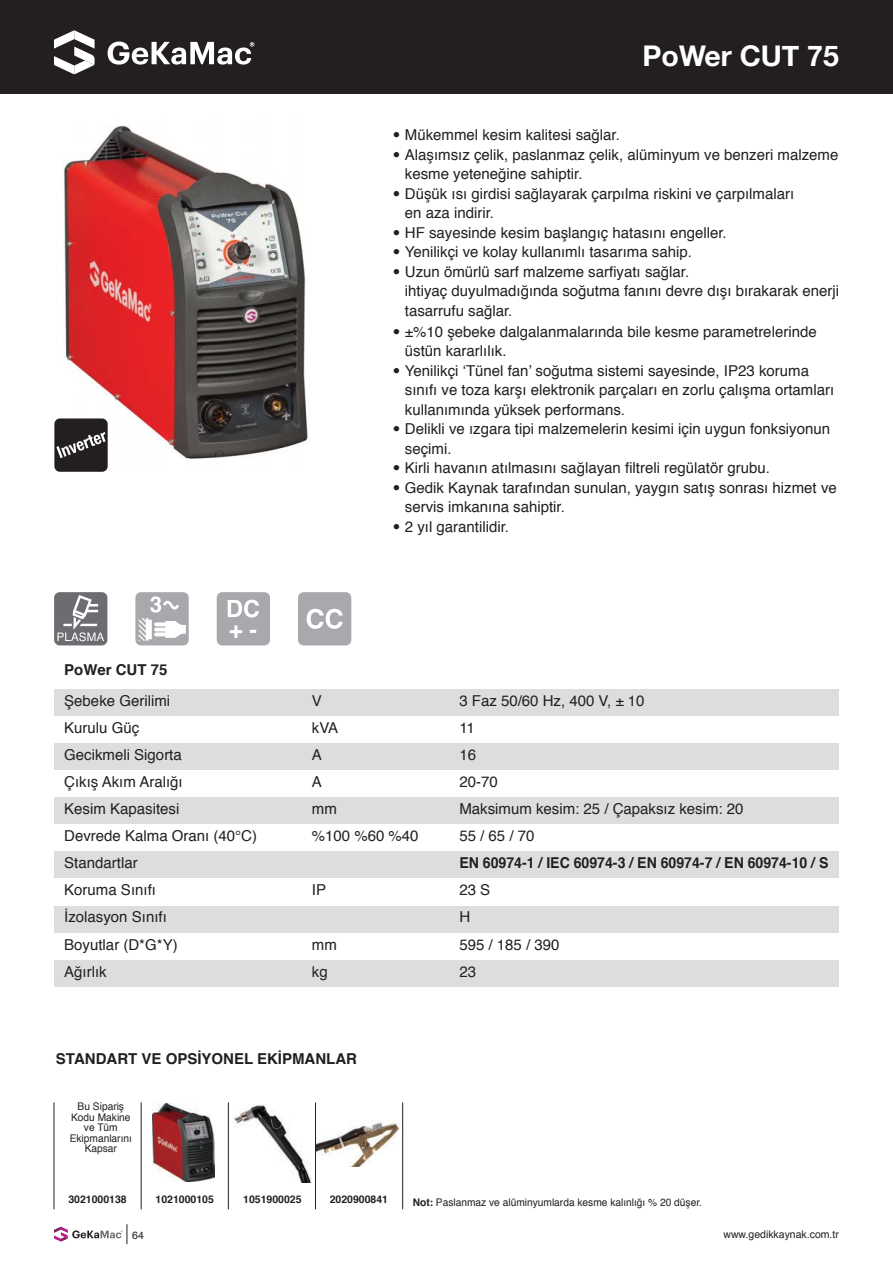
<style>
.page{position:relative;width:893px;height:1263px;background:#fff}
.page>*{position:absolute;margin:0;border:0;box-sizing:border-box;transform-origin:0 0}
.t1{font:700 28.5px "Helvetica Neue";color:#fff}
.t2{font:15px/19.5px "Helvetica";color:#231f20}
.t3{font:700 15px "Helvetica";color:#231f20;scale:.94 1}
.t4{font:700 15px "Helvetica";color:#231f20}
.t5{font:10.5px/10.5px "Helvetica";color:#231f20;text-align:center}
.t6{font:700 10.5px "Helvetica";color:#231f20}
.s1{font-family:"Helvetica Neue LT Std";font-stretch:condensed}
.s2{font-weight:700}
</style>
<div class="page">
<svg style="left:54px;top:1224px;width:74px;height:20px"></svg>
<img style="left:316px;top:1121px;width:84px;height:46px">
<div style="left:0;top:0;width:893px;height:93px;background:#231f20"></div>
<svg style="left:54px;top:30px;width:41px;height:44px"></svg>
<svg style="left:108px;top:42px;width:146px;height:23px"></svg>
<div style="left:135px;top:592px;width:54px;height:53px;background:#a8a9ad;border-radius:6px"></div>
<svg style="left:138px;top:596px;width:48px;height:45px"></svg>
<img style="left:63px;top:125px;width:247px;height:334px">
<img style="left:153px;top:1103px;width:62px;height:79px">
<div style="left:298px;top:592px;width:53px;height:53px;background:#a8a9ad;border-radius:6px"></div>
<svg style="left:307px;top:609px;width:36px;height:20px"></svg>
<div style="left:54px;top:592px;width:53px;height:53px;background:#6c6d70;border-radius:6px"></div>
<svg style="left:57px;top:595px;width:47px;height:46px"></svg>
<div style="left:217px;top:592px;width:53px;height:53px;background:#a8a9ad;border-radius:6px"></div>
<svg style="left:228px;top:600px;width:31px;height:17px"></svg>
<svg style="left:230px;top:625px;width:26px;height:13px"></svg>
<hr style="left:54px;top:1102px;width:1px;height:107px;background:#231f20">
<hr style="left:141px;top:1102px;width:1px;height:107px;background:#231f20">
<hr style="left:228px;top:1102px;width:1px;height:107px;background:#231f20">
<hr style="left:315px;top:1102px;width:1px;height:107px;background:#231f20">
<hr style="left:402px;top:1102px;width:1px;height:107px;background:#231f20">
<div style="left:54px;top:689px;width:785px;height:26px;background:#dcdddf"></div>
<div style="left:54px;top:743px;width:785px;height:27px;background:#dcdddf"></div>
<div style="left:54px;top:798px;width:785px;height:26px;background:#dcdddf"></div>
<div style="left:54px;top:852px;width:785px;height:26px;background:#dcdddf"></div>
<div style="left:54px;top:906px;width:785px;height:26px;background:#dcdddf"></div>
<div style="left:54px;top:960px;width:785px;height:26px;background:#dcdddf"></div>
<div style="left:54px;top:418px;width:54px;height:54px;background:#231f20;border-radius:6px"></div>
<svg style="left:56px;top:432px;width:50px;height:26px"></svg>
<img style="left:233px;top:1105px;width:78px;height:78px">
<p class="t1" style="left:643px;top:33px;width:198px">PoWer CUT 75</p>
<p class="t4" style="left:64px;top:658px;width:105px">PoWer CUT 75</p>
<p class="t2" style="left:64px;top:692px;width:107px">Şebeke Gerilimi</p>
<p class="t2" style="left:64px;top:719px;width:77px">Kurulu Güç</p>
<p class="t2" style="left:64px;top:746px;width:119px">Gecikmeli Sigorta</p>
<p class="t2" style="left:64px;top:773px;width:120px">Çıkış Akım Aralığı</p>
<p class="t2" style="left:64px;top:800px;width:117px">Kesim Kapasitesi</p>
<p class="t2" style="left:64px;top:827px;width:194px">Devrede Kalma Oranı (40°C)</p>
<p class="t2" style="left:64px;top:854px;width:75px">Standartlar</p>
<p class="t2" style="left:64px;top:881px;width:93px">Koruma Sınıfı</p>
<p class="t2" style="left:64px;top:908px;width:104px">İzolasyon Sınıfı</p>
<p class="t2" style="left:64px;top:935px;width:115px">Boyutlar (D*G*Y)</p>
<p class="t2" style="left:64px;top:962px;width:44px">Ağırlık</p>
<p class="t2" style="left:393px;top:126px;width:229px"><span class="s1">•</span> Mükemmel kesim kalitesi sağlar.</p>
<p class="t2" style="left:405px;top:145px;width:435px;text-indent:-12px"><span class="s1">•</span> Alaşımsız çelik, paslanmaz çelik, alüminyum ve benzeri malzeme kesme yeteneğine sahiptir.</p>
<p class="t2" style="left:405px;top:184px;width:391px;text-indent:-12px"><span class="s1">•</span> Düşük ısı girdisi sağlayarak çarpılma riskini ve çarpılmaları en aza indirir.</p>
<p class="t2" style="left:393px;top:223px;width:335px"><span class="s1">•</span> HF sayesinde kesim başlangıç hatasını engeller.</p>
<p class="t2" style="left:393px;top:243px;width:301px"><span class="s1">•</span> Yenilikçi ve kolay kullanımlı tasarıma sahip.</p>
<p class="t2" style="left:393px;top:262px;width:298px"><span class="s1">•</span> Uzun ömürlü sarf malzeme sarfiyatı sağlar.</p>
<p class="t2" style="left:405px;top:282px;width:436px">ihtiyaç duyulmadığında soğutma fanını devre dışı bırakarak enerji tasarrufu sağlar.</p>
<p class="t2" style="left:405px;top:322px;width:413px;text-indent:-12px"><span class="s1">•</span> ±%10 şebeke dalgalanmalarında bile kesme parametrelerinde üstün kararlılık.</p>
<p class="t2" style="left:405px;top:361px;width:431px;text-indent:-12px"><span class="s1">•</span> Yenilikçi ‘Tünel fan’ soğutma sistemi sayesinde, IP23 koruma sınıfı ve toza karşı elektronik parçaları en zorlu çalışma ortamları kullanımında yüksek performans.</p>
<p class="t2" style="left:405px;top:420px;width:427px;text-indent:-12px"><span class="s1">•</span> Delikli ve ızgara tipi malzemelerin kesimi için uygun fonksiyonun seçimi.</p>
<p class="t2" style="left:393px;top:459px;width:379px"><span class="s1">•</span> Kirli havanın atılmasını sağlayan filtreli regülatör grubu.</p>
<p class="t2" style="left:405px;top:478px;width:433px;text-indent:-12px"><span class="s1">•</span> Gedik Kaynak tarafından sunulan, yaygın satış sonrası hizmet ve servis imkanına sahiptir.</p>
<p class="t2" style="left:393px;top:517px;width:118px"><span class="s1">•</span> 2 yıl garantilidir.</p>
<p class="t2" style="left:312px;top:692px;width:12px">V</p>
<p class="t2" style="left:312px;top:719px;width:28px">kVA</p>
<p class="t2" style="left:312px;top:746px;width:12px">A</p>
<p class="t2" style="left:312px;top:773px;width:12px">A</p>
<p class="t2" style="left:312px;top:800px;width:26px">mm</p>
<p class="t2" style="left:312px;top:827px;width:108px">%100 %60 %40</p>
<p class="t2" style="left:312px;top:881px;width:16px">IP</p>
<p class="t2" style="left:312px;top:935px;width:26px">mm</p>
<p class="t2" style="left:312px;top:962px;width:17px">kg</p>
<p class="t2" style="left:459px;top:692px;width:187px">3 Faz 50/60 Hz, 400 V, ± 10</p>
<p class="t2" style="left:459px;top:719px;width:17px">11</p>
<p class="t2" style="left:459px;top:746px;width:18px">16</p>
<p class="t2" style="left:459px;top:773px;width:40px">20-70</p>
<p class="t2" style="left:459px;top:800px;width:286px">Maksimum kesim: 25 / Çapaksız kesim: 20</p>
<p class="t2" style="left:459px;top:827px;width:77px">55/65/70</p>
<p class="t3" style="left:459px;top:851px;width:394px">EN 60974-1 / IEC 60974-3 / EN 60974-7 / EN 60974-10 / S</p>
<p class="t2" style="left:459px;top:881px;width:32px">23 S</p>
<p class="t2" style="left:459px;top:908px;width:12px">H</p>
<p class="t2" style="left:459px;top:935px;width:102px">595 / 185 / 390</p>
<p class="t2" style="left:459px;top:962px;width:18px">23</p>
<p class="t4" style="left:56px;top:1047px;width:303px">STANDART VE OPSİYONEL EKİPMANLAR</p>
<p class="t5" style="left:70px;top:1102px;width:64px">Bu Sipariş<br>Kodu Makine ve Tüm<br>Ekipmanlarını<br>Kapsar</p>
<p class="t6" style="left:68px;top:1191px;width:60px">3021000138</p>
<p class="t6" style="left:156px;top:1191px;width:60px">1021000105</p>
<p class="t6" style="left:243px;top:1191px;width:60px">1051900025</p>
<p class="t6" style="left:330px;top:1191px;width:60px">2020900841</p>
<p class="t5" style="left:413px;top:1197px;width:291px"><span class="s2">Not:</span> Paslanmaz ve alüminyumlarda kesme kalınlığı % 20 düşer.</p>
<p class="t5" style="left:132px;top:1230px;width:13px">64</p>
<p class="t5" style="left:723px;top:1229px;width:117px">www.gedikkaynak.com.tr</p>
</div>
